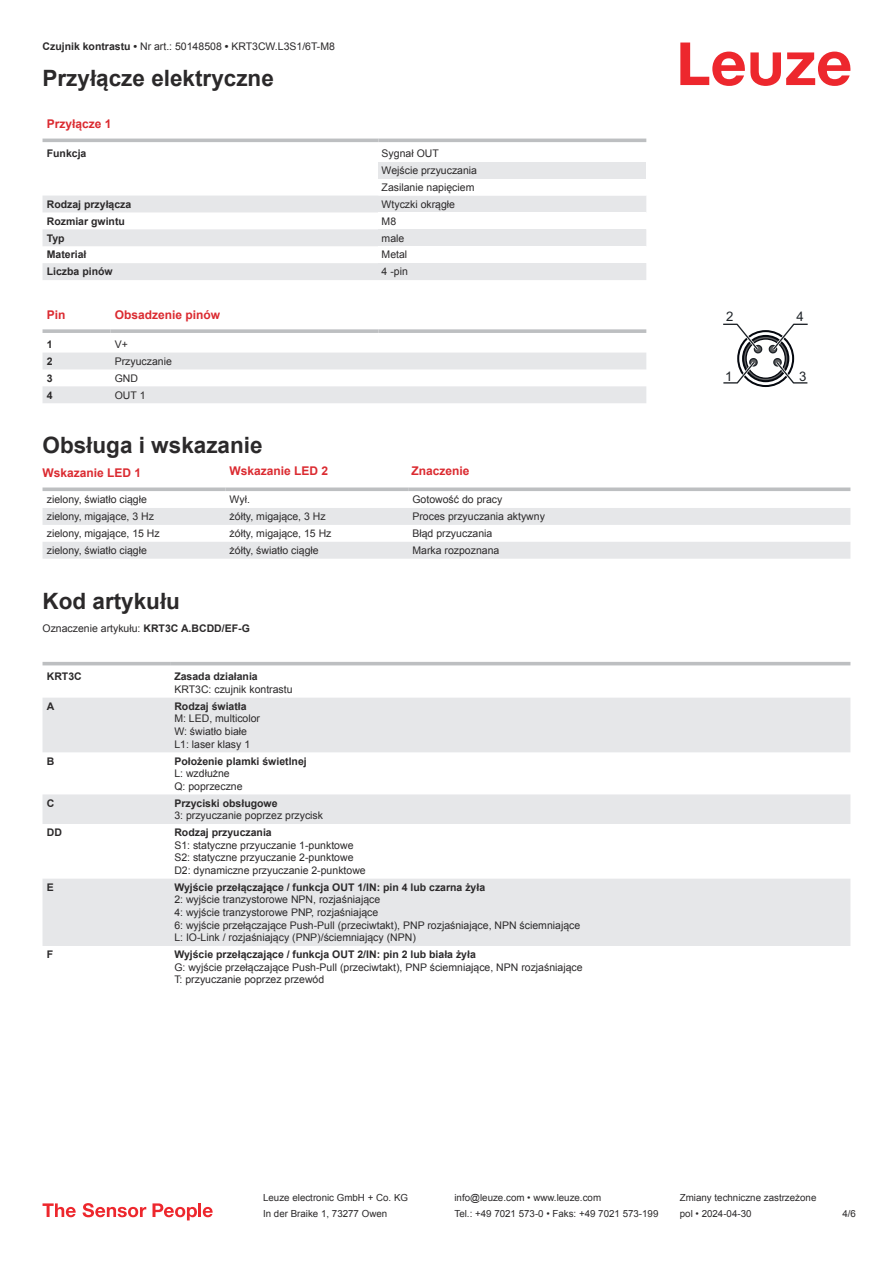
<style>
.page{position:relative;width:893px;height:1263px;background:#fff}
.page>*{position:absolute;margin:0;border:0;box-sizing:border-box;transform-origin:0 0}
.t1{font:700 22.5px "Arial";color:#2b292a}
.t2{font:13.2px "Arial";color:#1e2328}
.t3{font:700 12px "Arial";color:#db2a30}
.t4{font:10.5px/12.6px "Arial";color:#2b292a}
.t5{font:700 10.5px "Arial";color:#2b292a}
.t6{font:9.75px "Arial";color:#2b292a}
.s1{font-weight:700}
</style>
<div class="page">
<svg style="left:680px;top:43px;width:170px;height:43px"></svg>
<svg style="left:43px;top:138px;width:603px;height:58px"></svg>
<svg style="left:43px;top:196px;width:335px;height:84px;fill:#e6e7e9"></svg>
<hr style="left:43px;top:139px;width:335px;height:3px;background:#bdbfc1">
<hr style="left:378px;top:139px;width:268px;height:3px;background:#bdbfc1">
<svg style="left:378px;top:145px;width:268px;height:51px"></svg>
<div style="left:378px;top:162px;width:268px;height:17px;background:#e6e7e9"></div>
<div style="left:378px;top:196px;width:268px;height:16px;background:#e6e7e9"></div>
<div style="left:378px;top:229px;width:268px;height:17px;background:#e6e7e9"></div>
<div style="left:378px;top:263px;width:268px;height:17px;background:#e6e7e9"></div>
<svg style="left:43px;top:352px;width:603px;height:1px"></svg>
<svg style="left:43px;top:353px;width:603px;height:50px"></svg>
<svg style="left:43px;top:329px;width:68px;height:4px"></svg>
<svg style="left:111px;top:329px;width:267px;height:4px"></svg>
<svg style="left:378px;top:329px;width:268px;height:4px"></svg>
<svg style="left:43px;top:508px;width:807px;height:51px"></svg>
<svg style="left:43px;top:487px;width:182px;height:4px"></svg>
<svg style="left:225px;top:487px;width:183px;height:4px"></svg>
<svg style="left:408px;top:487px;width:442px;height:4px;background:#c5c7c8"></svg>
<svg style="left:43px;top:698px;width:807px;height:248px;fill:#e6e7e9"></svg>
<hr style="left:43px;top:662px;width:127px;height:3px;background:#bdbfc1">
<hr style="left:170px;top:662px;width:680px;height:3px;background:#bdbfc1">
<svg style="left:723px;top:323px;width:85px;height:64px"></svg>
<svg style="left:43px;top:1203px;width:33px;height:14px"></svg>
<svg style="left:83px;top:1203px;width:63px;height:14px"></svg>
<svg style="left:153px;top:1203px;width:44px;height:17px"></svg>
<hr style="left:198px;top:1203px;width:3px;height:14px;background:#ed272d">
<svg style="left:203px;top:1207px;width:10px;height:10px"></svg>
<p class="t4" style="left:43px;top:41px;width:294px"><span class="s1">Czujnik kontrastu •</span> Nr art.: 50148508 <span class="s1">•</span> KRT3CW.L3S1/6T-M8</p>
<h1 class="t1" style="left:43px;top:63px;width:233px">Przyłącze elektryczne</h1>
<p class="t3" style="left:47px;top:115px;width:66px">Przyłącze 1</p>
<p class="t5" style="left:47px;top:149px;width:41px">Funkcja</p>
<p class="t4" style="left:382px;top:145px;width:97px;line-height:17px">Sygnał OUT<br>Wejście przyuczania<br>Zasilanie napięciem</p>
<p class="t5" style="left:47px;top:197px;width:86px">Rodzaj przyłącza</p>
<p class="t4" style="left:382px;top:198px;width:75px">Wtyczki okrągłe</p>
<p class="t5" style="left:47px;top:214px;width:80px">Rozmiar gwintu</p>
<p class="t4" style="left:382px;top:216px;width:16px">M8</p>
<p class="t5" style="left:47px;top:234px;width:19px">Typ</p>
<p class="t4" style="left:382px;top:231px;width:24px">male</p>
<p class="t5" style="left:47px;top:247px;width:41px">Materiał</p>
<p class="t4" style="left:382px;top:248px;width:27px">Metal</p>
<p class="t5" style="left:47px;top:264px;width:67px">Liczba pinów</p>
<p class="t4" style="left:382px;top:266px;width:28px">4 -pin</p>
<p class="t3" style="left:47px;top:310px;width:20px">Pin</p>
<p class="t3" style="left:115px;top:306px;width:107px">Obsadzenie pinów</p>
<p class="t5" style="left:47px;top:337px;width:7px">1</p>
<p class="t4" style="left:115px;top:338px;width:15px">V+</p>
<p class="t5" style="left:47px;top:354px;width:7px">2</p>
<p class="t4" style="left:115px;top:356px;width:59px">Przyuczanie</p>
<p class="t5" style="left:47px;top:371px;width:7px">3</p>
<p class="t4" style="left:115px;top:372px;width:25px">GND</p>
<p class="t5" style="left:47px;top:387px;width:7px">4</p>
<p class="t4" style="left:115px;top:389px;width:32px">OUT 1</p>
<h1 class="t1" style="left:43px;top:430px;width:222px">Obsługa i wskazanie</h1>
<p class="t3" style="left:43px;top:465px;width:100px">Wskazanie LED 1</p>
<p class="t3" style="left:230px;top:463px;width:100px">Wskazanie LED 2</p>
<p class="t3" style="left:411px;top:467px;width:60px">Znaczenie</p>
<p class="t4" style="left:47px;top:493px;width:102px">zielony, światło ciągłe</p>
<p class="t4" style="left:230px;top:493px;width:22px">Wył.</p>
<p class="t4" style="left:412px;top:493px;width:91px">Gotowość do pracy</p>
<p class="t4" style="left:47px;top:510px;width:109px">zielony, migające, 3 Hz</p>
<p class="t4" style="left:230px;top:510px;width:98px">żółty, migające, 3 Hz</p>
<p class="t4" style="left:412px;top:511px;width:134px">Proces przyuczania aktywny</p>
<p class="t4" style="left:47px;top:527px;width:115px">zielony, migające, 15 Hz</p>
<p class="t4" style="left:230px;top:527px;width:103px">żółty, migające, 15 Hz</p>
<p class="t4" style="left:412px;top:527px;width:81px">Błąd przyuczania</p>
<p class="t4" style="left:47px;top:544px;width:102px">zielony, światło ciągłe</p>
<p class="t4" style="left:230px;top:544px;width:91px">żółty, światło ciągłe</p>
<p class="t4" style="left:412px;top:545px;width:88px">Marka rozpoznana</p>
<h1 class="t1" style="left:43px;top:585px;width:139px">Kod artykułu</h1>
<p class="t4" style="left:43px;top:622px;width:209px">Oznaczenie artykułu: <span class="s1">KRT3C A.BCDD/EF-G</span></p>
<p class="t5" style="left:47px;top:669px;width:36px">KRT3C</p>
<p class="t5" style="left:174px;top:669px;width:85px">Zasada działania</p>
<p class="t4" style="left:174px;top:683px;width:120px">KRT3C: czujnik kontrastu</p>
<p class="t5" style="left:47px;top:702px;width:9px">A</p>
<p class="t5" style="left:174px;top:699px;width:74px">Rodzaj światła</p>
<p class="t4" style="left:174px;top:712px;width:87px">M: LED, multicolor<br>W: światło białe<br>L1: laser klasy 1</p>
<p class="t5" style="left:47px;top:757px;width:9px">B</p>
<p class="t5" style="left:174px;top:753px;width:134px">Położenie plamki świetlnej</p>
<p class="t4" style="left:174px;top:767px;width:70px">L: wzdłużne<br>Q: poprzeczne</p>
<p class="t5" style="left:47px;top:799px;width:9px">C</p>
<p class="t5" style="left:174px;top:795px;width:105px">Przyciski obsługowe</p>
<p class="t4" style="left:174px;top:810px;width:150px">3: przyuczanie poprzez przycisk</p>
<p class="t5" style="left:47px;top:828px;width:17px">DD</p>
<p class="t5" style="left:174px;top:828px;width:99px">Rodzaj przyuczania</p>
<p class="t4" style="left:174px;top:840px;width:193px">S1: statyczne przyuczanie 1-punktowe<br>S2: statyczne przyuczanie 2-punktowe<br>D2: dynamiczne przyuczanie 2-punktowe</p>
<p class="t5" style="left:47px;top:883px;width:9px">E</p>
<p class="t5" style="left:174px;top:880px;width:312px">Wyjście przełączające / funkcja OUT 1/IN: pin 4 lub czarna żyła</p>
<p class="t4" style="left:174px;top:893px;width:407px">2: wyjście tranzystorowe NPN, rozjaśniające<br>4: wyjście tranzystorowe PNP, rozjaśniające<br>6: wyjście przełączające Push-Pull (przeciwtakt), PNP rozjaśniające, NPN ściemniające L: IO-Link / rozjaśniający (PNP)/ściemniający (NPN)</p>
<p class="t5" style="left:47px;top:950px;width:8px">F</p>
<p class="t5" style="left:174px;top:947px;width:303px">Wyjście przełączające / funkcja OUT 2/IN: pin 2 lub biała żyła</p>
<p class="t4" style="left:174px;top:961px;width:410px">G: wyjście przełączające Push-Pull (przeciwtakt), PNP ściemniające, NPN rozjaśniające<br>T: przyuczanie poprzez przewód</p>
<p class="t2" style="left:726px;top:309px;width:9px">2</p>
<p class="t2" style="left:796px;top:309px;width:9px">4</p>
<p class="t2" style="left:725px;top:368px;width:9px">1</p>
<p class="t2" style="left:799px;top:368px;width:9px">3</p>
<p class="t6" style="left:263px;top:1191px;width:146px">Leuze electronic GmbH + Co. KG</p>
<p class="t6" style="left:454px;top:1191px;width:148px">info@leuze.com • www.leuze.com</p>
<p class="t6" style="left:680px;top:1191px;width:138px">Zmiany techniczne zastrzeżone</p>
<p class="t6" style="left:263px;top:1210px;width:126px">In der Braike 1, 73277 Owen</p>
<p class="t6" style="left:454px;top:1207px;width:205px">Tel.: +49 7021 573-0 • Faks: +49 7021 573-199</p>
<p class="t6" style="left:680px;top:1207px;width:73px">pol • 2024-04-30</p>
<p class="t6" style="left:842px;top:1210px;width:15px">4 /6</p>
</div>
